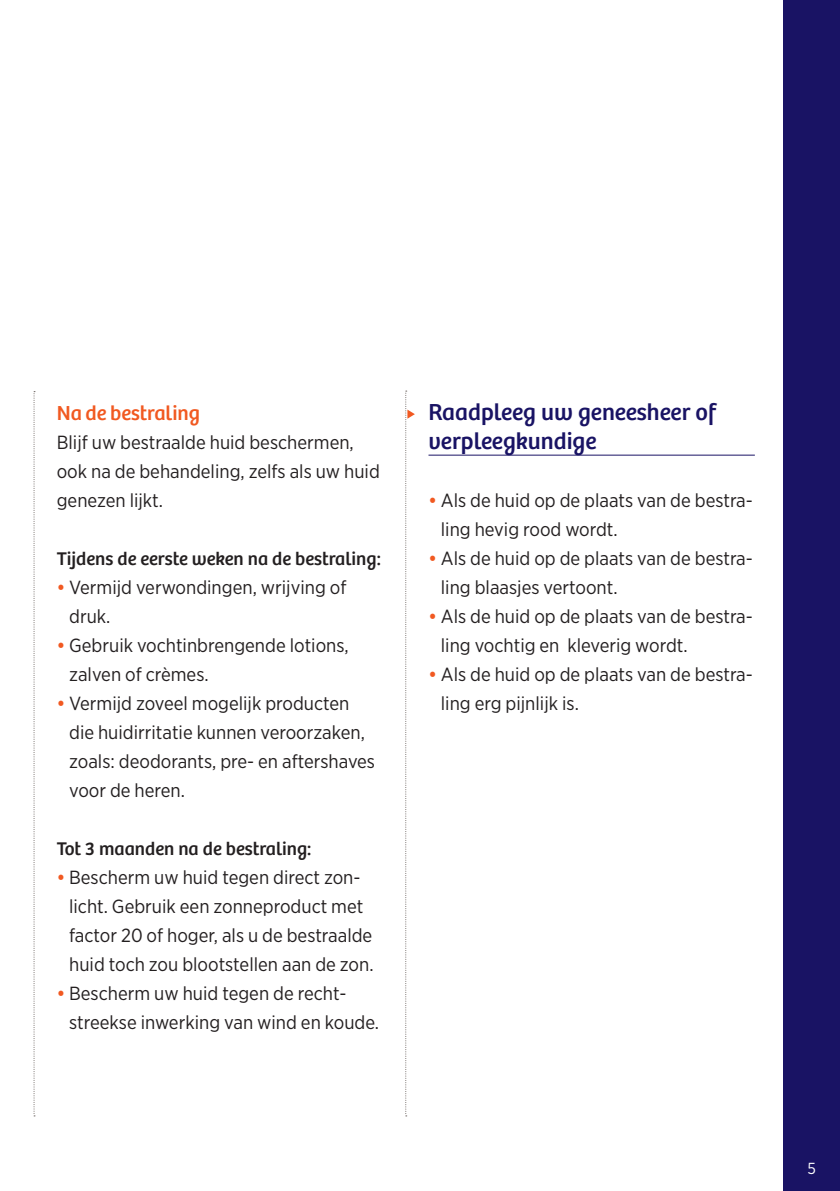
<style>
.page{position:relative;width:840px;height:1191px;background:#fff}
.page>*{position:absolute;margin:0;border:0;box-sizing:border-box;transform-origin:0 0}
.t1{font:24px/29px "Bree";color:#191364}
.t2{font:21px "Bree";color:#f15921}
.t3{font:19px/29px "Gotham Narrow";color:#231f20}
.t4{font:19px "Bree";color:#231f20}
.t5{font:16px "Gotham Narrow";color:#fff}
.s1{font-weight:500;color:#f15921}
</style>
<div class="page">
<div style="left:782px;top:0;width:57px;height:1191px;background:#191364"></div>
<svg style="left:34px;top:391px;width:1px;height:725px"></svg>
<svg style="left:405px;top:390px;width:9px;height:726px"></svg>
<hr style="left:428px;top:455px;width:326px;height:1px;background:#191364">
<p class="t2" style="left:57px;top:401px;width:145px">Na de bestraling</p>
<p class="t3" style="left:57px;top:427px;width:324px">Blijf uw bestraalde huid beschermen, ook na de behandeling, zelfs als uw huid genezen lijkt.</p>
<p class="t4" style="left:57px;top:548px;width:325px">Tijdens de eerste weken na de bestraling:</p>
<p class="t3" style="left:69px;top:572px;width:278px;text-indent:-12px"><span class="s1">•</span> Vermijd verwondingen, wrijving of druk.</p>
<p class="t3" style="left:69px;top:630px;width:281px;text-indent:-12px"><span class="s1">•</span> Gebruik vochtinbrengende lotions, zalven of crèmes.</p>
<p class="t3" style="left:69px;top:688px;width:307px;text-indent:-12px"><span class="s1">•</span> Vermijd zoveel mogelijk producten die huidirritatie kunnen veroorzaken, zoals: deodorants, pre- en aftershaves voor de heren.</p>
<p class="t4" style="left:57px;top:838px;width:256px">Tot 3 maanden na de bestraling:</p>
<p class="t3" style="left:69px;top:862px;width:306px;text-indent:-12px"><span class="s1">•</span> Bescherm uw huid tegen direct zon&shy;licht. Gebruik een zonneproduct met factor 20 of hoger, als u de bestraalde huid toch zou blootstellen aan de zon.</p>
<p class="t3" style="left:69px;top:978px;width:311px;text-indent:-12px"><span class="s1">•</span> Bescherm uw huid tegen de recht&shy;streekse inwerking van wind en koude.</p>
<p class="t1" style="left:428px;top:398px;width:289px">Raadpleeg uw geneesheer of verpleegkundige</p>
<p class="t3" style="left:440px;top:485px;width:313px;text-indent:-12px"><span class="s1">•</span> Als de huid op de plaats van de bestra&shy;ling hevig rood wordt.</p>
<p class="t3" style="left:440px;top:543px;width:313px;text-indent:-12px"><span class="s1">•</span> Als de huid op de plaats van de bestra&shy;ling blaasjes vertoont.</p>
<p class="t3" style="left:440px;top:601px;width:313px;text-indent:-12px"><span class="s1">•</span> Als de huid op de plaats van de bestra&shy;ling vochtig en kleverig wordt.</p>
<p class="t3" style="left:440px;top:659px;width:313px;text-indent:-12px"><span class="s1">•</span> Als de huid op de plaats van de bestra&shy;ling erg pijnlijk is.</p>
<p class="t5" style="left:806px;top:1158px;width:10px">5</p>
</div>
